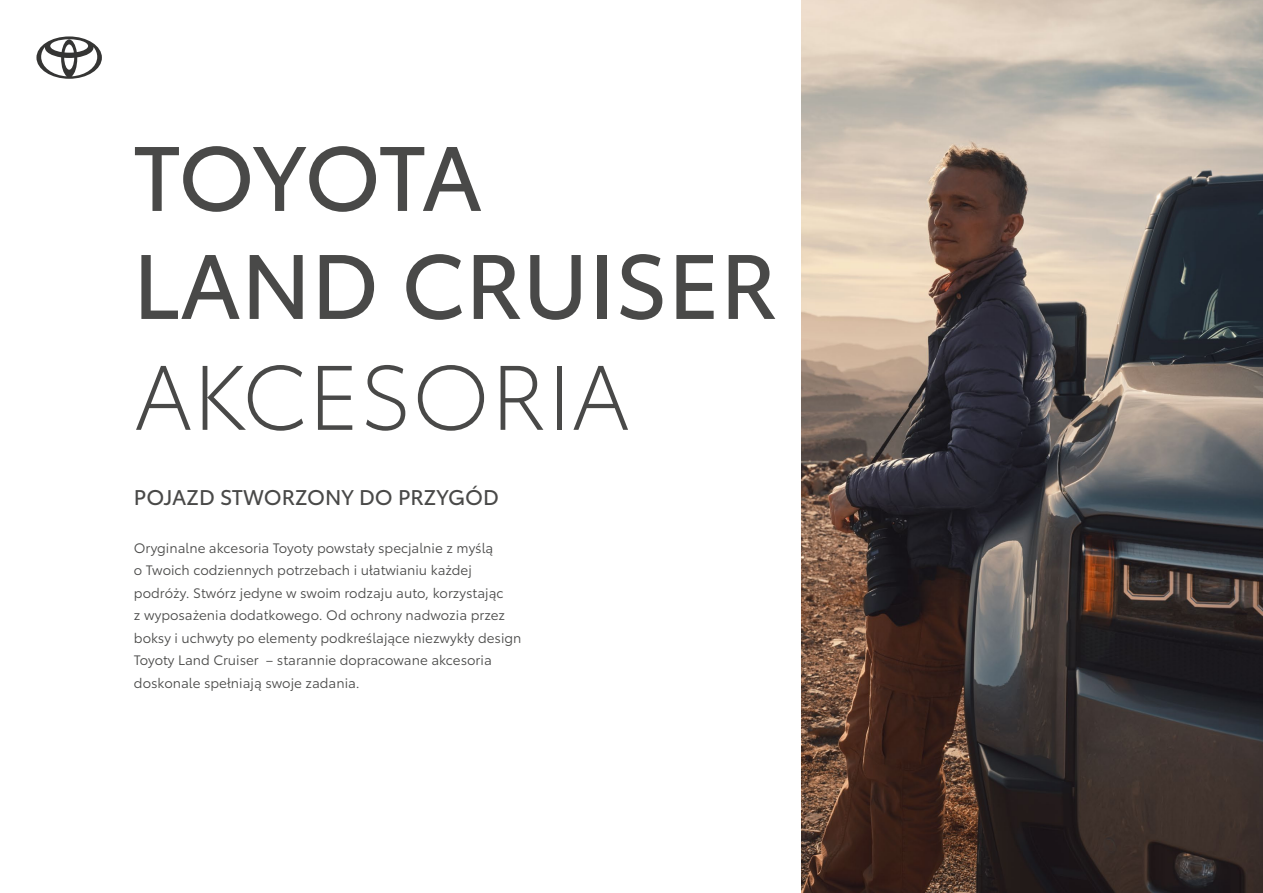
<style>
.page{position:relative;width:1263px;height:893px;background:#fff}
.page>*{position:absolute;margin:0;border:0;box-sizing:border-box;transform-origin:0 0}
.t1{font:90px/108px "Toyota Type";color:#494948}
.t2{font:300 90px "Toyota Type";color:#494948}
.t3{font:21px "Toyota Type";letter-spacing:-.005em;color:#494948}
.t4{font:13.5px/22.5px "Toyota Type";color:#494948}
</style>
<div class="page">
<svg style="left:36px;top:36px;width:66px;height:43px"></svg>
<img style="left:801px;top:0;width:462px;height:893px">
<h1 class="t1" style="left:133px;top:117px;width:646px">TOYOTA<br>LAND CRUISER</h1>
<h1 class="t2" style="left:134px;top:332px;width:498px">AKCESORIA</h1>
<h2 class="t3" style="left:134px;top:481px;width:367px">POJAZD STWORZONY DO PRZYGÓD</h2>
<p class="t4" style="left:134px;top:535px;width:389px">Oryginalne akcesoria Toyoty powstały specjalnie z myślą<br>o Twoich codziennych potrzebach i ułatwianiu każdej podróży. Stwórz jedyne w swoim rodzaju auto, korzystając<br>z wyposażenia dodatkowego. Od ochrony nadwozia przez boksy i uchwyty po elementy podkreślające niezwykły design Toyoty Land Cruiser – starannie dopracowane akcesoria doskonale spełniają swoje zadania.</p>
</div>
